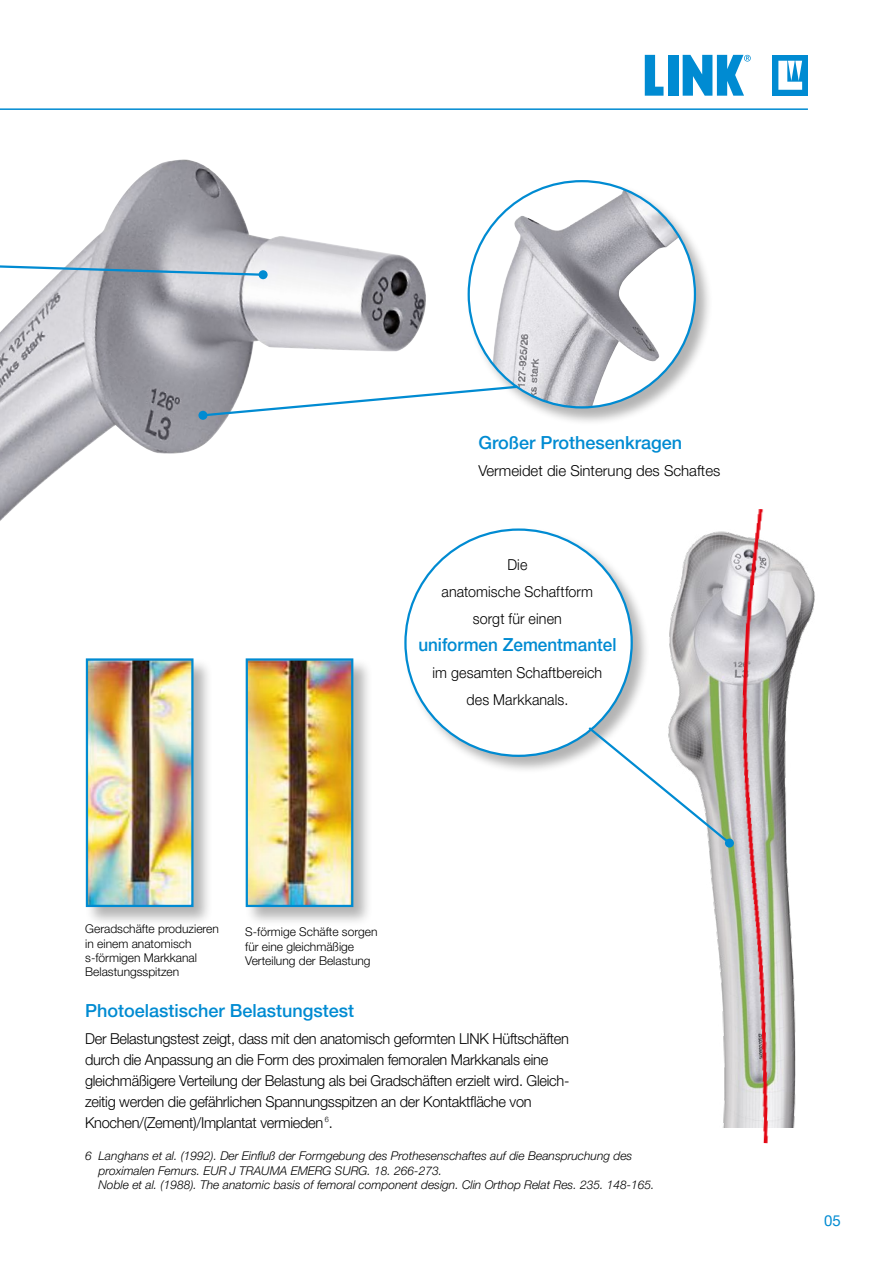
<style>
.page{position:relative;width:893px;height:1263px;background:#fff}
.page>*{position:absolute;margin:0;border:0;box-sizing:border-box;transform-origin:0 0}
.t1{font:500 18px "Helvetica Neue LT Pro";color:#008bd2}
.t2{font:500 18px "Helvetica Neue LT Pro";color:#008bd2;scale:.95 1}
.t3{font:300 15px/21px "Helvetica Neue LT Pro";letter-spacing:-.02em;color:#000}
.t4{font:300 15px/27px "Helvetica Neue LT Pro";letter-spacing:.01em;color:#000;text-align:center;scale:.95 1}
.t5{font:300 15px "Helvetica Neue LT Pro";color:#000}
.t6{font:15px "Helvetica Neue LT Pro";color:#008bd2}
.t7{font:italic 300 12px/14.4px "Helvetica Neue LT Pro";color:#000}
.t8{font:300 12px/14.4px "Helvetica Neue LT Pro";color:#000}
</style>
<div class="page">
<div style="left:773px;top:55px;width:35px;height:41px;background:#008bd2"></div>
<svg style="left:778px;top:61px;width:24px;height:29px"></svg>
<svg style="left:645px;top:55px;width:18px;height:41px"></svg>
<div style="left:668px;top:55px;width:10px;height:41px;background:#008bd2"></div>
<svg style="left:683px;top:55px;width:68px;height:41px"></svg>
<hr style="left:0;top:108px;width:808px;height:2px;background:#008bd2">
<div style="left:245px;top:657px;width:129px;height:270px;background:#000;opacity:.3"></div>
<img style="left:249px;top:661px;width:101px;height:243px">
<div style="left:246px;top:658px;width:107px;height:249px;border:2px solid #008bd2"></div>
<div style="left:85px;top:657px;width:129px;height:270px;background:#000;opacity:.3"></div>
<img style="left:89px;top:661px;width:102px;height:243px">
<div style="left:86px;top:658px;width:108px;height:249px;border:2px solid #008bd2"></div>
<img style="left:0;top:160px;width:426px;height:361px">
<div style="left:467px;top:179px;width:247px;height:247px;background:#000;opacity:.3"></div>
<div style="left:469px;top:181px;width:226px;height:226px;background:#fff;border-radius:50%"></div>
<img style="left:492px;top:189px;width:187px;height:218px">
<svg style="left:200px;top:384px;width:320px;height:34px"></svg>
<div style="left:198px;top:411px;width:9px;height:9px;background:#008bd2;border-radius:50%"></div>
<img style="left:669px;top:549px;width:146px;height:176px">
<img style="left:689px;top:509px;width:124px;height:635px">
<svg style="left:0;top:260px;width:265px;height:17px"></svg>
<div style="left:258px;top:270px;width:10px;height:9px;background:#008bd2;border-radius:50%"></div>
<div style="left:404px;top:528px;width:246px;height:246px;background:#000;opacity:.3"></div>
<div style="left:405px;top:530px;width:227px;height:226px;background:#fff;border-radius:50%"></div>
<svg style="left:586px;top:725px;width:147px;height:121px"></svg>
<div style="left:725px;top:839px;width:9px;height:9px;background:#008bd2;border-radius:50%"></div>
<p class="t1" style="left:478px;top:431px;width:205px">Großer Prothesenkragen</p>
<p class="t5" style="left:478px;top:461px;width:244px">Vermeidet die Sinterung des Schaftes</p>
<p class="t4" style="left:442px;top:551px;width:161px">Die<br>anatomische Schaftform sorgt für einen</p>
<p class="t2" style="left:418px;top:634px;width:210px">uniformen Zementmantel</p>
<p class="t4" style="left:432px;top:659px;width:180px">im gesamten Schaftbereich des Markkanals.</p>
<p class="t8" style="left:85px;top:921px;width:135px">Geradschäfte produzieren in einem anatomisch s-förmigen Markkanal<br>Belastungsspitzen</p>
<p class="t8" style="left:245px;top:924px;width:134px">S-förmige Schäfte sorgen für eine gleichmäßige<br>Verteilung der Belastung</p>
<p class="t1" style="left:85px;top:1000px;width:271px">Photoelastischer Belastungstest</p>
<p class="t3" style="left:85px;top:1028px;width:486px">Der Belastungstest zeigt, dass mit den anatomisch geformten LINK Hüftschäften durch die Anpassung an die Form des proximalen femoralen Markkanals eine gleichmäßigere Verteilung der Belastung als bei Gradschäften erzielt wird. Gleich&shy;zeitig werden die gefährlichen Spannungsspitzen an der Kontaktfläche von Knochen/(Zement)/Implantat vermieden <sup>6</sup>.</p>
<p class="t7" style="left:99px;top:1149px;width:557px;text-indent:-14px">6 Langhans et al. (1992). Der Einfluß der Formgebung des Prothesenschaftes auf die Beanspruchung des proximalen Femurs. EUR J TRAUMA EMERG SURG. 18. 266-273.<br>Noble et al. (1988). The anatomic basis of femoral component design. Clin Orthop Relat Res. 235. 148-165.</p>
<p class="t6" style="left:824px;top:1211px;width:18px">05</p>
</div>
